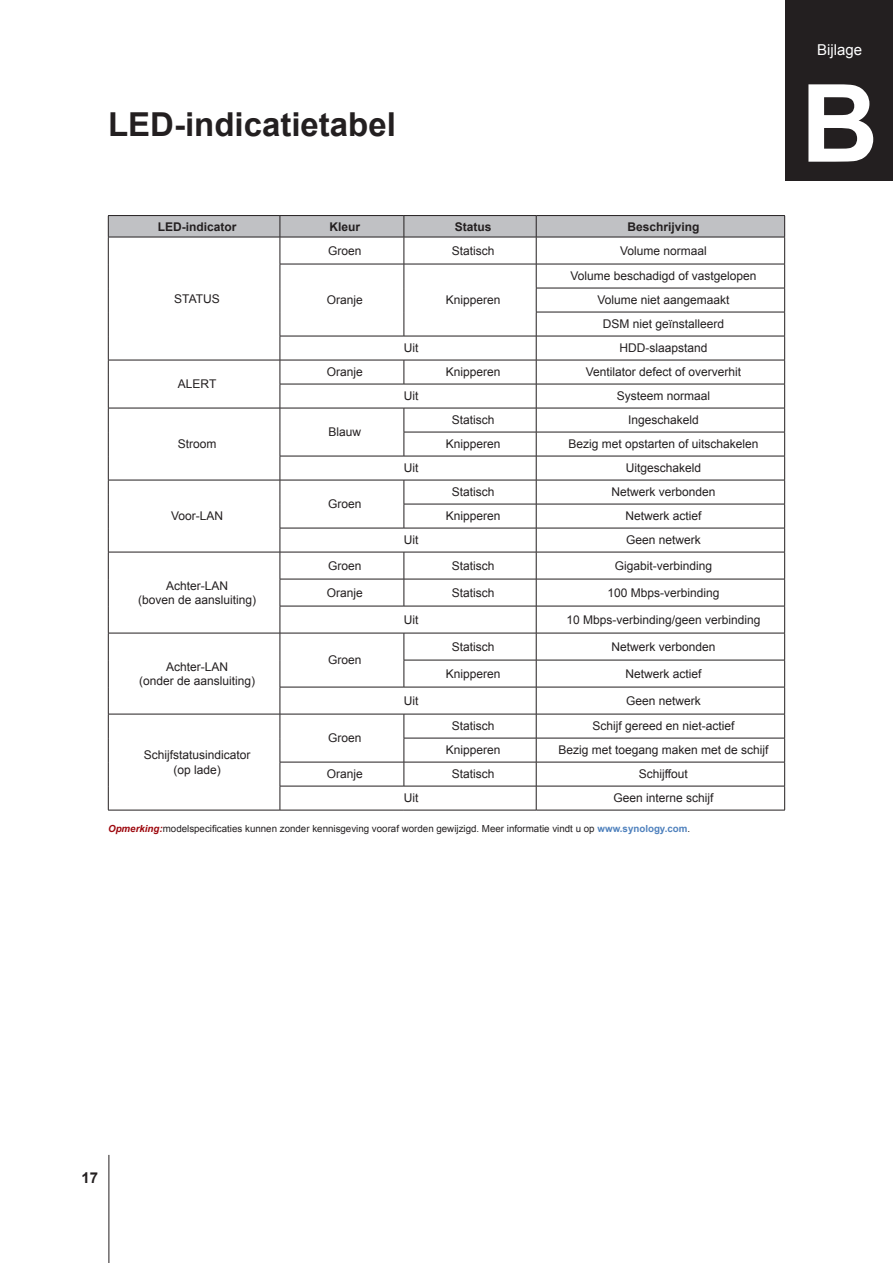
<style>
.page{position:relative;width:893px;height:1263px;background:#fff}
.page>*{position:absolute;margin:0;border:0;box-sizing:border-box;transform-origin:0 0}
.t1{font:700 108px "Arial";color:#fff}
.t2{font:700 33px "Arial";color:#231f20}
.t3{font:15px "Arial";color:#fff}
.t4{font:700 15px "Arial";color:#231f20}
.t5{font:12px/14.4px "Arial";color:#231f20;text-align:center}
.t6{font:700 12px "Arial";color:#231f20}
.t7{font:9.75px "Arial";color:#231f20}
.s1{font-weight:700;font-style:italic;color:#9d070d}
.s2{font-weight:700;color:#4f81bd}
</style>
<div class="page">
<hr style="left:108px;top:215px;width:172px;height:1px;background:#231f20">
<hr style="left:280px;top:215px;width:124px;height:1px;background:#231f20">
<hr style="left:404px;top:215px;width:132px;height:1px;background:#231f20">
<hr style="left:536px;top:215px;width:249px;height:1px;background:#231f20">
<hr style="left:108px;top:810px;width:172px;height:1px;background:#231f20">
<hr style="left:280px;top:810px;width:124px;height:1px;background:#231f20">
<hr style="left:404px;top:810px;width:132px;height:1px;background:#231f20">
<svg style="left:108px;top:216px;width:677px;height:594px"></svg>
<hr style="left:536px;top:786px;width:249px;height:1px;background:#231f20">
<hr style="left:536px;top:810px;width:249px;height:1px;background:#231f20">
<div style="left:785px;top:0;width:108px;height:180px;background:#231f20"></div>
<hr style="left:108px;top:1155px;width:1px;height:108px;background:#231f20">
<h2 class="t2" style="left:108px;top:112px;width:289px">LED-indicatietabel</h2>
<p class="t6" style="left:158px;top:222px;width:80px">LED-indicator</p>
<p class="t6" style="left:330px;top:222px;width:32px">Kleur</p>
<p class="t6" style="left:455px;top:222px;width:38px">Status</p>
<p class="t6" style="left:627px;top:222px;width:74px">Beschrijving</p>
<p class="t5" style="left:174px;top:292px;width:47px">STATUS</p>
<p class="t5" style="left:178px;top:378px;width:40px">ALERT</p>
<p class="t5" style="left:178px;top:438px;width:40px">Stroom</p>
<p class="t5" style="left:171px;top:510px;width:54px">Voor-LAN</p>
<p class="t5" style="left:138px;top:579px;width:120px">Achter-LAN<br>(boven de aansluiting)</p>
<p class="t5" style="left:139px;top:660px;width:118px">Achter-LAN<br>(onder de aansluiting)</p>
<p class="t5" style="left:328px;top:244px;width:35px">Groen</p>
<p class="t5" style="left:452px;top:244px;width:44px">Statisch</p>
<p class="t5" style="left:620px;top:244px;width:88px">Volume normaal</p>
<p class="t5" style="left:327px;top:294px;width:38px">Oranje</p>
<p class="t5" style="left:446px;top:294px;width:56px">Knipperen</p>
<p class="t5" style="left:570px;top:265px;width:188px;line-height:24px">Volume beschadigd of vastgelopen<br>Volume niet aangemaakt<br>DSM niet geïnstalleerd</p>
<p class="t5" style="left:404px;top:342px;width:16px">Uit</p>
<p class="t5" style="left:619px;top:342px;width:90px">HDD-slaapstand</p>
<p class="t5" style="left:327px;top:366px;width:38px">Oranje</p>
<p class="t5" style="left:446px;top:366px;width:56px">Knipperen</p>
<p class="t5" style="left:586px;top:366px;width:157px">Ventilator defect of oververhit</p>
<p class="t5" style="left:404px;top:390px;width:16px">Uit</p>
<p class="t5" style="left:617px;top:390px;width:95px">Systeem normaal</p>
<p class="t5" style="left:329px;top:426px;width:34px">Blauw</p>
<p class="t5" style="left:328px;top:498px;width:35px">Groen</p>
<p class="t5" style="left:452px;top:414px;width:44px">Statisch</p>
<p class="t5" style="left:628px;top:414px;width:72px">Ingeschakeld</p>
<p class="t5" style="left:446px;top:438px;width:56px">Knipperen</p>
<p class="t5" style="left:568px;top:438px;width:192px">Bezig met opstarten of uitschakelen</p>
<p class="t5" style="left:404px;top:462px;width:16px">Uit</p>
<p class="t5" style="left:626px;top:462px;width:77px">Uitgeschakeld</p>
<p class="t5" style="left:452px;top:486px;width:44px">Statisch</p>
<p class="t5" style="left:611px;top:486px;width:106px">Netwerk verbonden</p>
<p class="t5" style="left:446px;top:510px;width:56px">Knipperen</p>
<p class="t5" style="left:625px;top:510px;width:78px">Netwerk actief</p>
<p class="t5" style="left:404px;top:534px;width:16px">Uit</p>
<p class="t5" style="left:626px;top:534px;width:76px">Geen netwerk</p>
<p class="t5" style="left:328px;top:559px;width:35px">Groen</p>
<p class="t5" style="left:452px;top:559px;width:44px">Statisch</p>
<p class="t5" style="left:615px;top:559px;width:99px">Gigabit-verbinding</p>
<p class="t5" style="left:327px;top:586px;width:38px">Oranje</p>
<p class="t5" style="left:452px;top:586px;width:44px">Statisch</p>
<p class="t5" style="left:607px;top:586px;width:114px">100 Mbps-verbinding</p>
<p class="t5" style="left:404px;top:613px;width:16px">Uit</p>
<p class="t5" style="left:566px;top:613px;width:196px">10 Mbps-verbinding/geen verbinding</p>
<p class="t5" style="left:328px;top:654px;width:35px">Groen</p>
<p class="t5" style="left:452px;top:640px;width:44px">Statisch</p>
<p class="t5" style="left:611px;top:640px;width:106px">Netwerk verbonden</p>
<p class="t5" style="left:446px;top:667px;width:56px">Knipperen</p>
<p class="t5" style="left:625px;top:667px;width:78px">Netwerk actief</p>
<p class="t5" style="left:404px;top:694px;width:16px">Uit</p>
<p class="t5" style="left:626px;top:694px;width:76px">Geen netwerk</p>
<p class="t5" style="left:452px;top:720px;width:44px">Statisch</p>
<p class="t5" style="left:592px;top:720px;width:144px">Schijf gereed en niet-actief</p>
<p class="t5" style="left:446px;top:744px;width:56px">Knipperen</p>
<p class="t5" style="left:558px;top:744px;width:212px">Bezig met toegang maken met de schijf</p>
<p class="t5" style="left:328px;top:732px;width:35px">Groen</p>
<p class="t5" style="left:144px;top:749px;width:108px">Schijfstatusindicator (op lade)</p>
<p class="t5" style="left:327px;top:768px;width:38px">Oranje</p>
<p class="t5" style="left:452px;top:768px;width:44px">Statisch</p>
<p class="t5" style="left:639px;top:768px;width:51px">Schijffout</p>
<p class="t5" style="left:404px;top:792px;width:16px">Uit</p>
<p class="t5" style="left:613px;top:792px;width:102px">Geen interne schijf</p>
<p class="t7" style="left:108px;top:822px;width:584px"><span class="s1">Opmerking:</span>modelspecificaties kunnen zonder kennisgeving vooraf worden gewijzigd. Meer informatie vindt u op <span class="s2">www.synology.com</span>.</p>
<p class="t3" style="left:817px;top:44px;width:47px">Bijlage</p>
<h1 class="t1" style="left:801px;top:83px;width:79px">B</h1>
<p class="t4" style="left:82px;top:1172px;width:18px">17</p>
</div>
